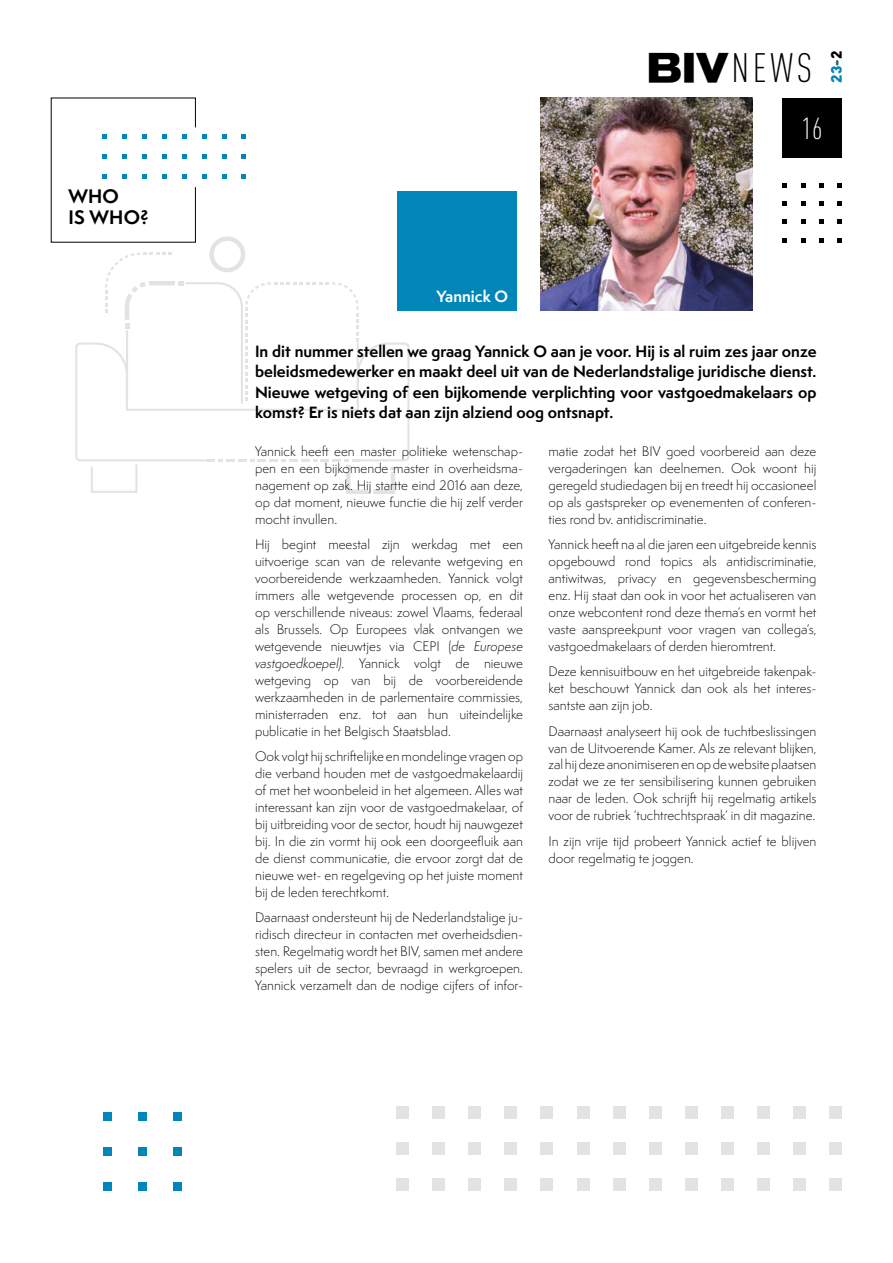
<style>
.page{position:relative;width:893px;height:1263px;background:#fff}
.page>*{position:absolute;margin:0;border:0;box-sizing:border-box;transform-origin:0 0}
.t1{font:300 condensed 40.5px "DINOT";color:#000}
.t2{font:300 condensed 30px "DINOT";color:#fff}
.t3{font:700 18px/21.6px "Semplicita Pro";letter-spacing:.01em;color:#000}
.t4{font:700 15px/20.2px "Semplicita Pro";color:#000;text-align:justify}
.t5{font:700 15px "Semplicita Pro";color:#fff}
.t6{font:900 15px "DINOT";color:#0086b8}
.t7{font:300 12.75px/17px "Semplicita Pro";color:#000;text-align:justify}
.s1{font-family:"Akzidenz Grotesk BQ";font-weight:700;font-stretch:expanded}
.s2{color:#1c625c}
.s3{color:#000}
.s4{font-style:italic}
</style>
<div class="page">
<div style="left:782px;top:98px;width:60px;height:59px;background:#000"></div>
<div style="left:138px;top:1111px;width:9px;height:9px;background:#0086b8"></div>
<div style="left:103px;top:1111px;width:9px;height:9px;background:#0086b8"></div>
<div style="left:174px;top:1111px;width:8px;height:9px;background:#0086b8"></div>
<div style="left:138px;top:1147px;width:9px;height:8px;background:#0086b8"></div>
<div style="left:103px;top:1147px;width:9px;height:8px;background:#0086b8"></div>
<div style="left:174px;top:1147px;width:8px;height:8px;background:#0086b8"></div>
<div style="left:138px;top:1182px;width:9px;height:8px;background:#0086b8"></div>
<div style="left:103px;top:1182px;width:9px;height:8px;background:#0086b8"></div>
<div style="left:174px;top:1182px;width:8px;height:8px;background:#0086b8"></div>
<svg style="left:801px;top:201px;width:4px;height:5px"></svg>
<svg style="left:837px;top:201px;width:5px;height:5px"></svg>
<svg style="left:782px;top:201px;width:5px;height:5px"></svg>
<svg style="left:819px;top:201px;width:5px;height:5px"></svg>
<svg style="left:801px;top:183px;width:4px;height:4px"></svg>
<svg style="left:837px;top:183px;width:5px;height:4px"></svg>
<svg style="left:782px;top:183px;width:5px;height:4px"></svg>
<svg style="left:819px;top:183px;width:5px;height:4px"></svg>
<svg style="left:801px;top:219px;width:4px;height:5px"></svg>
<svg style="left:837px;top:219px;width:5px;height:5px"></svg>
<svg style="left:782px;top:219px;width:5px;height:5px"></svg>
<svg style="left:819px;top:219px;width:5px;height:5px"></svg>
<svg style="left:801px;top:238px;width:4px;height:4px"></svg>
<svg style="left:837px;top:238px;width:5px;height:4px"></svg>
<svg style="left:782px;top:238px;width:5px;height:4px"></svg>
<svg style="left:819px;top:238px;width:5px;height:4px"></svg>
<div style="left:398px;top:191px;width:119px;height:119px;background:#0086b8"></div>
<svg style="left:51px;top:98px;width:358px;height:396px"></svg>
<img style="left:540px;top:98px;width:213px;height:212px">
<div style="left:721px;top:1106px;width:13px;height:12px;background:#e3e3e3"></div>
<div style="left:432px;top:1106px;width:12px;height:12px;background:#e3e3e3"></div>
<div style="left:794px;top:1106px;width:12px;height:12px;background:#e3e3e3"></div>
<div style="left:505px;top:1106px;width:12px;height:12px;background:#e3e3e3"></div>
<div style="left:577px;top:1106px;width:12px;height:12px;background:#e3e3e3"></div>
<div style="left:649px;top:1106px;width:12px;height:12px;background:#e3e3e3"></div>
<div style="left:685px;top:1106px;width:12px;height:12px;background:#e3e3e3"></div>
<div style="left:396px;top:1106px;width:12px;height:12px;background:#e3e3e3"></div>
<div style="left:758px;top:1106px;width:12px;height:12px;background:#e3e3e3"></div>
<div style="left:469px;top:1106px;width:12px;height:12px;background:#e3e3e3"></div>
<div style="left:830px;top:1106px;width:12px;height:12px;background:#e3e3e3"></div>
<div style="left:541px;top:1106px;width:12px;height:12px;background:#e3e3e3"></div>
<div style="left:613px;top:1106px;width:12px;height:12px;background:#e3e3e3"></div>
<div style="left:721px;top:1142px;width:13px;height:12px;background:#e3e3e3"></div>
<div style="left:432px;top:1142px;width:12px;height:12px;background:#e3e3e3"></div>
<div style="left:794px;top:1142px;width:12px;height:12px;background:#e3e3e3"></div>
<div style="left:505px;top:1142px;width:12px;height:12px;background:#e3e3e3"></div>
<div style="left:577px;top:1142px;width:12px;height:12px;background:#e3e3e3"></div>
<div style="left:649px;top:1142px;width:12px;height:12px;background:#e3e3e3"></div>
<div style="left:685px;top:1142px;width:12px;height:12px;background:#e3e3e3"></div>
<div style="left:396px;top:1142px;width:12px;height:12px;background:#e3e3e3"></div>
<div style="left:758px;top:1142px;width:12px;height:12px;background:#e3e3e3"></div>
<div style="left:469px;top:1142px;width:12px;height:12px;background:#e3e3e3"></div>
<div style="left:830px;top:1142px;width:12px;height:12px;background:#e3e3e3"></div>
<div style="left:541px;top:1142px;width:12px;height:12px;background:#e3e3e3"></div>
<div style="left:613px;top:1142px;width:12px;height:12px;background:#e3e3e3"></div>
<div style="left:721px;top:1178px;width:13px;height:12px;background:#e3e3e3"></div>
<div style="left:432px;top:1178px;width:12px;height:12px;background:#e3e3e3"></div>
<div style="left:794px;top:1178px;width:12px;height:12px;background:#e3e3e3"></div>
<div style="left:505px;top:1178px;width:12px;height:12px;background:#e3e3e3"></div>
<div style="left:577px;top:1178px;width:12px;height:12px;background:#e3e3e3"></div>
<div style="left:649px;top:1178px;width:12px;height:12px;background:#e3e3e3"></div>
<div style="left:685px;top:1178px;width:12px;height:12px;background:#e3e3e3"></div>
<div style="left:396px;top:1178px;width:12px;height:12px;background:#e3e3e3"></div>
<div style="left:758px;top:1178px;width:12px;height:12px;background:#e3e3e3"></div>
<div style="left:469px;top:1178px;width:12px;height:12px;background:#e3e3e3"></div>
<div style="left:830px;top:1178px;width:12px;height:12px;background:#e3e3e3"></div>
<div style="left:541px;top:1178px;width:12px;height:12px;background:#e3e3e3"></div>
<div style="left:613px;top:1178px;width:12px;height:12px;background:#e3e3e3"></div>
<h3 class="t3" style="left:68px;top:185px;width:82px">WHO<br>IS WHO?</h3>
<h1 class="t1" style="left:647px;top:45px;width:167px"><span class="s1">BIV</span>NEWS</h1>
<p class="t6" style="left:826px;top:83px;width:33px;rotate:-90deg">23<span class="s2">-</span><span class="s3">2</span></p>
<h2 class="t2" style="left:802px;top:111px;width:22px">16</h2>
<p class="t5" style="left:436px;top:285px;width:73px">Yannick O</p>
<p class="t4" style="left:255px;top:341px;width:563px">In dit nummer stellen we graag Yannick O aan je voor. Hij is al ruim zes jaar onze beleidsmedewerker en maakt deel uit van de Nederlandstalige juridische dienst.<br>Nieuwe wetgeving of een bijkomende verplichting voor vastgoedmakelaars op komst? Er is niets dat aan zijn alziend oog ontsnapt.</p>
<p class="t7" style="left:255px;top:443px;width:269px">Yannick heeft een master politieke wetenschap&shy;pen en een bijkomende master in overheidsma&shy;nagement op zak. Hij startte eind 2016 aan deze, op dat moment, nieuwe functie die hij zelf verder mocht invullen.</p>
<p class="t7" style="left:255px;top:536px;width:269px">Hij begint meestal zijn werkdag met een uitvoerige scan van de relevante wetgeving en voorbereidende werkzaamheden. Yannick volgt immers alle wetgevende processen op, en dit op verschillende niveaus: zowel Vlaams, federaal als Brussels. Op Europees vlak ontvangen we wetgevende nieuwtjes via CEPI (<span class="s4">de Europese vastgoedkoepel).</span> Yannick volgt de nieuwe wetgeving op van bij de voorbereidende werkzaamheden in de parlementaire commissies, ministerraden enz. tot aan hun uiteindelijke publicatie in het Belgisch Staatsblad.</p>
<p class="t7" style="left:255px;top:748px;width:269px">Ook volgt hij schriftelijke en mondelinge vragen op die verband houden met de vastgoedmakelaardij of met het woonbeleid in het algemeen. Alles wat interessant kan zijn voor de vastgoedmakelaar, of bij uitbreiding voor de sector, houdt hij nauwgezet bij. In die zin vormt hij ook een doorgeefluik aan de dienst communicatie, die ervoor zorgt dat de nieuwe wet- en regelgeving op het juiste moment bij de leden terechtkomt.</p>
<p class="t7" style="left:255px;top:909px;width:269px">Daarnaast ondersteunt hij de Nederlandstalige ju&shy;ridisch directeur in contacten met overheidsdien&shy;sten. Regelmatig wordt het BIV, samen met andere spelers uit de sector, bevraagd in werkgroepen.<br>Yannick verzamelt dan de nodige cijfers of infor-</p>
<p class="t7" style="left:549px;top:443px;width:269px">matie zodat het BIV goed voorbereid aan deze vergaderingen kan deelnemen. Ook woont hij geregeld studiedagen bij en treedt hij occasioneel op als gastspreker op evenementen of conferen&shy;ties rond bv. antidiscriminatie.</p>
<p class="t7" style="left:549px;top:536px;width:269px">Yannick heeft na al die jaren een uitgebreide kennis opgebouwd rond topics als antidiscriminatie, antiwitwas, privacy en gegevensbescherming enz. Hij staat dan ook in voor het actualiseren van onze webcontent rond deze thema’s en vormt het vaste aanspreekpunt voor vragen van collega’s, vastgoedmakelaars of derden hieromtrent.</p>
<p class="t7" style="left:549px;top:663px;width:269px">Deze kennisuitbouw en het uitgebreide takenpak&shy;ket beschouwt Yannick dan ook als het interes&shy;santste aan zijn job.</p>
<p class="t7" style="left:549px;top:722px;width:269px">Daarnaast analyseert hij ook de tuchtbeslissingen van de Uitvoerende Kamer. Als ze relevant blijken, zal hij deze anonimiseren en op de website plaatsen zodat we ze ter sensibilisering kunnen gebruiken naar de leden. Ook schrijft hij regelmatig artikels voor de rubriek ‘tuchtrechtspraak’ in dit magazine.</p>
<p class="t7" style="left:549px;top:832px;width:269px">In zijn vrije tijd probeert Yannick actief te blijven door regelmatig te joggen.</p>
</div>
